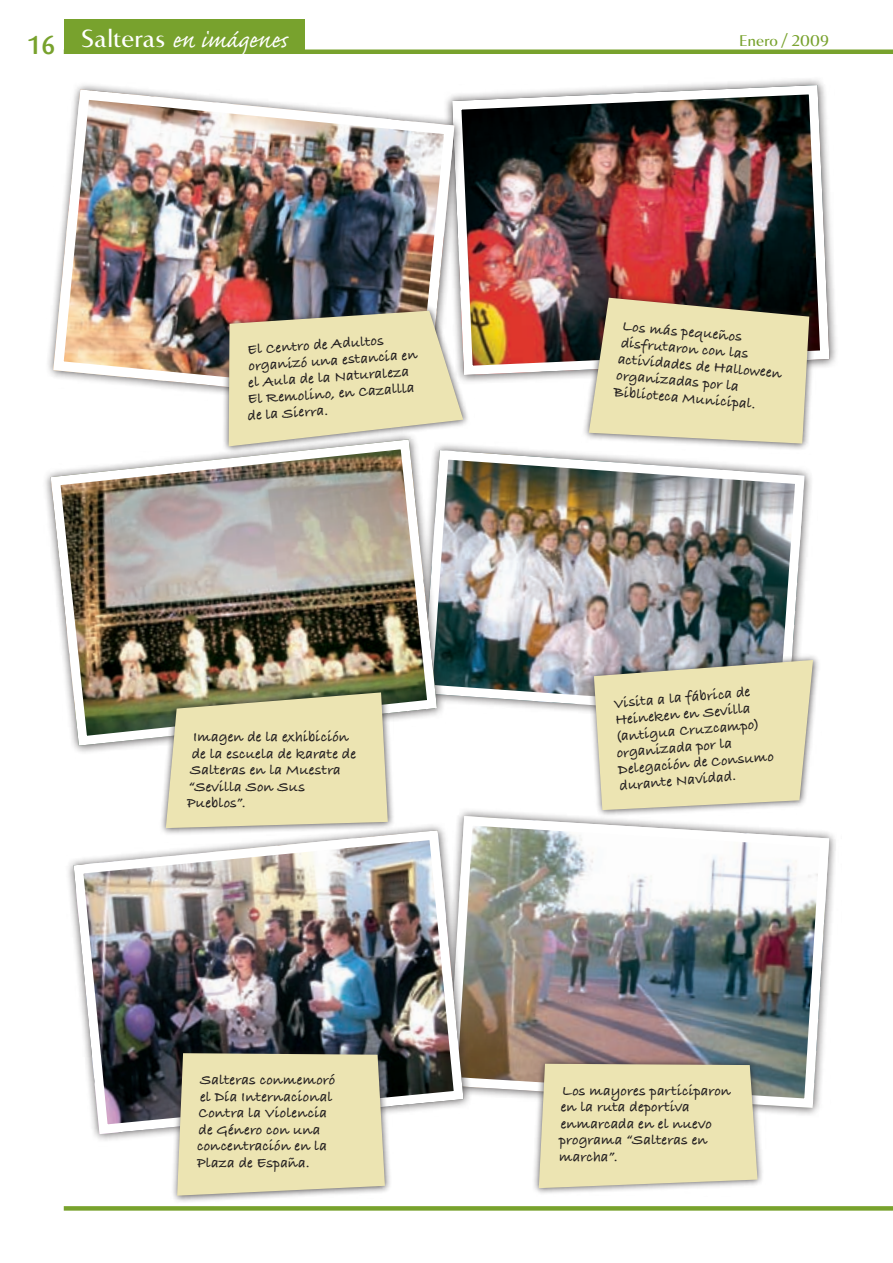
<style>
.page{position:relative;width:893px;height:1263px;background:#fff}
.page>*{position:absolute;margin:0;border:0;box-sizing:border-box;transform-origin:0 0}
.t1{font:30px "Caflisch Script Pro";color:#fff}
.t2{font:500 25.5px "Barmeno";color:#78a22d}
.t3{font:15px/16.5px "Bradley Hand ITCTT Bold";letter-spacing:.01em;color:#231f20}
.t4{font:500 15px "Accent Graphic";color:#78a22d}
.s1{font-family:"Accent Graphic";font-weight:500;font-size:24px}
</style>
<div class="page">
<div style="left:64px;top:49px;width:829px;height:5px;background:#78a22d"></div>
<svg style="left:64px;top:1206px;width:829px;height:4px;background:#7ca534"></svg>
<img style="left:470px;top:80px;width:364px;height:300px">
<img style="left:452px;top:447px;width:357px;height:265px">
<div style="left:44px;top:80px;width:426px;height:341px;background:#231f20;opacity:.75"></div>
<img style="left:48px;top:84px;width:412px;height:327px">
<div style="left:41px;top:430px;width:411px;height:331px;background:#231f20;opacity:.75"></div>
<img style="left:46px;top:434px;width:396px;height:317px">
<img style="left:458px;top:811px;width:376px;height:302px">
<div style="left:221px;top:303px;width:264px;height:158px;background:#231f20;opacity:.75"></div>
<svg style="left:229px;top:311px;width:234px;height:135px;background:#e5ddb4"></svg>
<div style="left:581px;top:290px;width:245px;height:175px;background:#231f20;opacity:.75"></div>
<svg style="left:589px;top:298px;width:220px;height:146px;background:#d8d0a6"></svg>
<div style="left:586px;top:653px;width:255px;height:179px;background:#231f20;opacity:.75"></div>
<svg style="left:594px;top:660px;width:219px;height:150px;background:#e5deb3"></svg>
<div style="left:64px;top:20px;width:241px;height:34px;background:#78a22d"></div>
<div style="left:158px;top:685px;width:243px;height:156px;background:#231f20;opacity:.75"></div>
<svg style="left:166px;top:692px;width:222px;height:129px;background:#e1daaa"></svg>
<div style="left:531px;top:1056px;width:240px;height:146px;background:#231f20;opacity:.75"></div>
<svg style="left:539px;top:1064px;width:218px;height:124px;background:#e8e0b2"></svg>
<div style="left:64px;top:821px;width:415px;height:329px;background:#231f20;opacity:.75"></div>
<img style="left:69px;top:825px;width:399px;height:314px">
<div style="left:170px;top:1046px;width:228px;height:163px;background:#231f20;opacity:.75"></div>
<svg style="left:177px;top:1053px;width:208px;height:143px;background:#e5ddaf"></svg>
<h2 class="t2" style="left:28px;top:30px;width:29px">16</h2>
<h1 class="t1" style="left:81px;top:24px;width:209px"><span class="s1">Salteras</span> en imágenes</h1>
<p class="t3" style="left:242px;top:343px;width:175px;rotate:-4deg">El Centro de Adultos organizó una estancia en el Aula de la Naturaleza<br>El Remolino, en Cazallla de la Sierra.</p>
<p class="t3" style="left:193px;top:729px;width:157px">Imagen de la exhibición</p>
<p class="t3" style="left:192px;top:746px;width:166px">de la escuela de karate de</p>
<p class="t3" style="left:190px;top:762px;width:152px">Salteras en la Muestra</p>
<p class="t3" style="left:189px;top:779px;width:118px">“Sevilla Son Sus</p>
<p class="t3" style="left:187px;top:795px;width:60px">Pueblos”.</p>
<p class="t3" style="left:197px;top:1073px;width:140px">Salteras conmemoró el Día Internacional<br>Contra la Violencia de Género con una concentración en la<br>Plaza de España.</p>
<p class="t4" style="left:739px;top:31px;width:92px">Enero / 2009</p>
<p class="t3" style="left:620px;top:318px;width:167px;rotate:5deg">Los más pequeños disfrutaron con las actividades de Halloween organizadas por la<br>Biblioteca Municipal.</p>
<p class="t3" style="left:612px;top:696px;width:158px;rotate:-5deg">Visita a la fábrica de<br>Heineken en Sevilla (antigua Cruzcampo) organizada por la<br>Delegación de Consumo durante Navidad.</p>
<p class="t3" style="left:559px;top:1083px;width:173px">Los mayores participaron en la ruta deportiva enmarcada en el nuevo programa “Salteras en marcha”.</p>
</div>
